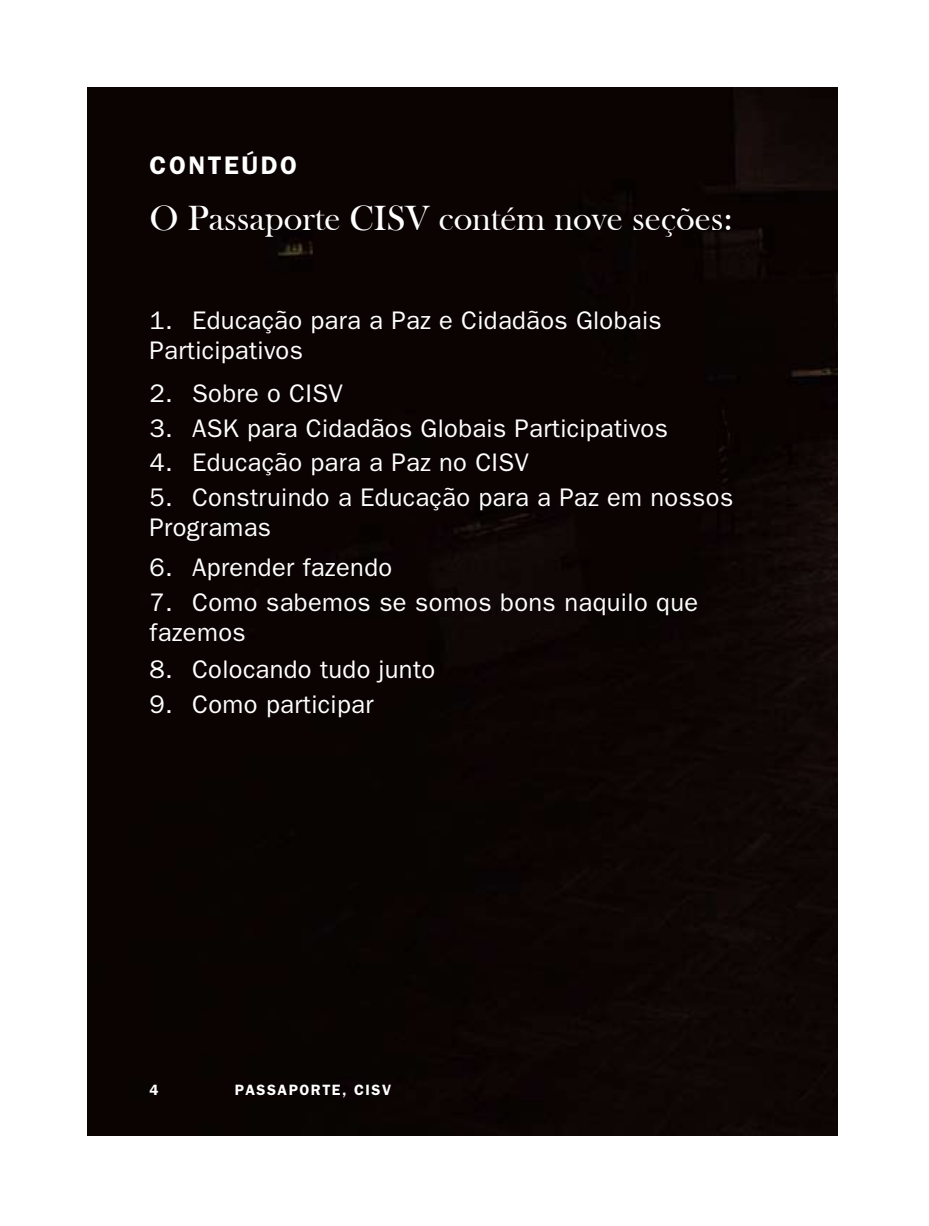
<style>
.page{position:relative;width:929px;height:1226px;background:#fff}
.page>*{position:absolute;margin:0;border:0;box-sizing:border-box;transform-origin:0 0}
.t1{font:36px "Bask Old Face";color:#fff}
.t2{font:25.5px/30.6px "Franklin Gothic";letter-spacing:.015em;color:#fff}
.t3{font:600 25.5px "Franklin Gothic";letter-spacing:.1em;color:#fff}
.t4{font:600 15px "Franklin Gothic";letter-spacing:.1em;color:#fff}
</style>
<div class="page">
<div style="left:88px;top:88px;width:749px;height:1047px;background:#0b0301"></div>
<p class="t3" style="left:150px;top:150px;width:149px">CONTEÚDO</p>
<p class="t1" style="left:150px;top:198px;width:584px">O Passaporte CISV contém nove seções:</p>
<p class="t2" style="left:150px;top:305px;width:513px">1. Educação para a Paz e Cidadãos Globais<br>Participativos</p>
<p class="t2" style="left:150px;top:378px;width:195px">2. Sobre o CISV</p>
<p class="t2" style="left:150px;top:413px;width:520px">3. ASK para Cidadãos Globais Participativos</p>
<p class="t2" style="left:150px;top:447px;width:381px">4. Educação para a Paz no CISV</p>
<p class="t2" style="left:150px;top:482px;width:585px">5. Construindo a Educação para a Paz em nossos<br>Programas</p>
<p class="t2" style="left:150px;top:552px;width:244px">6. Aprender fazendo</p>
<p class="t2" style="left:150px;top:587px;width:550px">7. Como sabemos se somos bons naquilo que fazemos</p>
<p class="t2" style="left:150px;top:654px;width:287px">8. Colocando tudo junto</p>
<p class="t2" style="left:150px;top:689px;width:225px">9. Como participar</p>
<p class="t4" style="left:150px;top:1081px;width:10px">4</p>
<p class="t4" style="left:235px;top:1081px;width:158px">PASSAPORTE, CISV</p>
</div>
